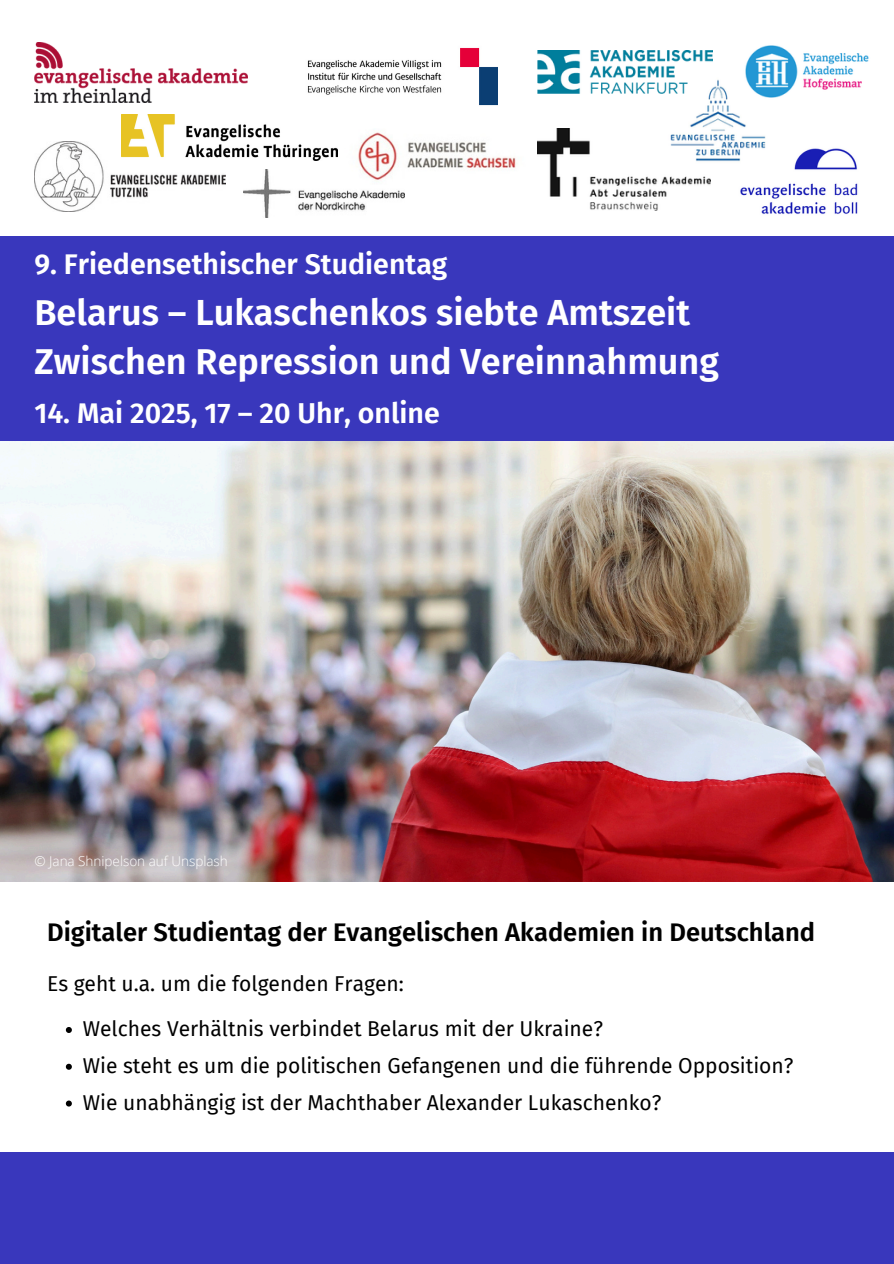
<style>
.page{position:relative;width:894px;height:1264px;background:#fff}
.page>*{position:absolute;margin:0;border:0;box-sizing:border-box;transform-origin:0 0}
.t1{font:600 36px/49.1px "Fira Sans";color:#fff}
.t2{font:600 28.5px "Fira Sans";color:#fff}
.t3{font:600 25.5px "Fira Sans";color:#000}
.t4{font:21px "Fira Sans";color:#000}
.t5{font:300 13.5px "Open Sans";color:#fff}
</style>
<div class="page">
<div style="left:0;top:1152px;width:893px;height:111px;background:#3937bc"></div>
<div style="left:0;top:236px;width:893px;height:232px;background:#3937bc"></div>
<img style="left:0;top:442px;width:893px;height:439px">
<img style="left:34px;top:42px;width:213px;height:61px">
<img style="left:307px;top:47px;width:190px;height:59px">
<img style="left:243px;top:169px;width:161px;height:49px">
<img style="left:338px;top:132px;width:178px;height:52px">
<img style="left:537px;top:128px;width:173px;height:82px">
<img style="left:740px;top:148px;width:118px;height:66px">
<img style="left:646px;top:80px;width:133px;height:86px">
<img style="left:741px;top:45px;width:128px;height:56px">
<img style="left:537px;top:50px;width:175px;height:43px">
<img style="left:34px;top:142px;width:192px;height:70px">
<img style="left:122px;top:115px;width:216px;height:46px">
<svg style="left:66px;top:1027px;width:6px;height:5px"></svg>
<svg style="left:66px;top:1063px;width:6px;height:6px"></svg>
<svg style="left:66px;top:1100px;width:6px;height:6px"></svg>
<h2 class="t2" style="left:34px;top:247px;width:414px">9. Friedensethischer Studientag</h2>
<h2 class="t1" style="left:34px;top:288px;width:686px">Belarus – Lukaschenkos siebte Amtszeit<br>Zwischen Repression und Vereinnahmung</h2>
<p class="t2" style="left:34px;top:396px;width:407px">14. Mai 2025, 17 – 20 Uhr, online</p>
<h4 class="t5" style="left:34px;top:851px;width:195px">© Jana Shnipelson auf Unsplash</h4>
<p class="t3" style="left:47px;top:917px;width:769px">Digitaler Studientag der Evangelischen Akademien in Deutschland</p>
<h3 class="t4" style="left:47px;top:971px;width:358px">Es geht u.a. um die folgenden Fragen:</h3>
<h4 class="t4" style="left:83px;top:1016px;width:521px">Welches Verhältnis verbindet Belarus mit der Ukraine?</h4>
<p class="t4" style="left:83px;top:1053px;width:712px">Wie steht es um die politischen Gefangenen und die führende Opposition?</p>
<p class="t4" style="left:83px;top:1089px;width:580px">Wie unabhängig ist der Machthaber Alexander Lukaschenko?</p>
</div>
